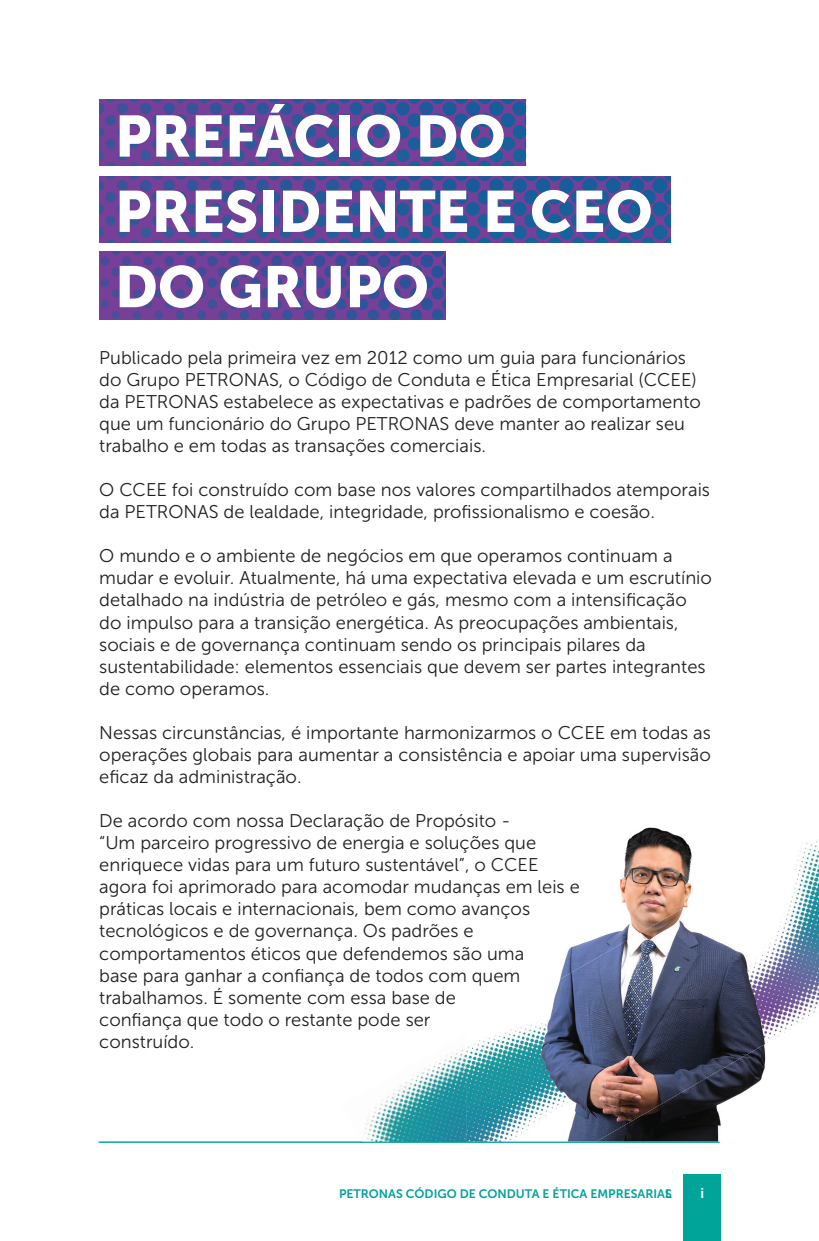
<style>
.page{position:relative;width:819px;height:1241px;background:#fff}
.page>*{position:absolute;margin:0;border:0;box-sizing:border-box;transform-origin:0 0}
.t1{font:57.75px/75.2px "Museo Sans 900";color:#fff}
.t2{font:18.38px/22.1px "Museo Sans 300";color:#231f20}
.t3{font:14px "Museo Sans 700";color:#fff}
.t4{font:12.25px "Museo Sans 700";color:#00a19c}
.s1{color:#00a499}
</style>
<div class="page">
<hr style="left:98px;top:1141px;width:621px;height:1px;background:#00a19c">
<img style="left:364px;top:1049px;width:102px;height:92px">
<div style="left:683px;top:1173px;width:37px;height:67px;background:#00a499"></div>
<img style="left:564px;top:827px;width:128px;height:138px">
<img style="left:702px;top:1079px;width:59px;height:62px">
<img style="left:702px;top:841px;width:117px;height:238px">
<img style="left:583px;top:896px;width:119px;height:245px">
<img style="left:466px;top:965px;width:118px;height:176px">
<img style="left:564px;top:845px;width:2px;height:18px">
<img style="left:466px;top:965px;width:28px;height:7px">
<img style="left:466px;top:982px;width:14px;height:17px">
<svg style="left:99px;top:99px;width:427px;height:67px;background:#534b98"></svg>
<svg style="left:106px;top:99px;width:420px;height:17px;background:#514a98"></svg>
<svg style="left:99px;top:176px;width:572px;height:67px;background:#4d4d98"></svg>
<svg style="left:106px;top:176px;width:565px;height:17px;background:#4b4c98"></svg>
<svg style="left:99px;top:251px;width:346px;height:69px;background:#5e4598"></svg>
<svg style="left:111px;top:251px;width:334px;height:16px;background:#5d4498"></svg>
<p class="t1" style="left:115px;top:98px;width:539px">PREFÁCIO DO<br>PRESIDENTE E CEO<br>DO GRUPO</p>
<p class="t2" style="left:99px;top:346px;width:603px">Publicado pela primeira vez em 2012 como um guia para funcionários do Grupo PETRONAS, o Código de Conduta e Ética Empresarial (CCEE) da PETRONAS estabelece as expectativas e padrões de comportamento que um funcionário do Grupo PETRONAS deve manter ao realizar seu trabalho e em todas as transações comerciais.</p>
<p class="t2" style="left:99px;top:479px;width:612px">O CCEE foi construído com base nos valores compartilhados atemporais da PETRONAS de lealdade, integridade, profissionalismo e coesão.</p>
<p class="t2" style="left:99px;top:545px;width:614px">O mundo e o ambiente de negócios em que operamos continuam a mudar e evoluir. Atualmente, há uma expectativa elevada e um escrutínio detalhado na indústria de petróleo e gás, mesmo com a intensificação do impulso para a transição energética. As preocupações ambientais, sociais e de governança continuam sendo os principais pilares da sustentabilidade: elementos essenciais que devem ser partes integrantes de como operamos.</p>
<p class="t2" style="left:99px;top:721px;width:613px;text-align:justify">Nessas circunstâncias, é importante harmonizarmos o CCEE em todas as operações globais para aumentar a consistência e apoiar uma supervisão eficaz da administração.</p>
<p class="t2" style="left:99px;top:809px;width:412px">De acordo com nossa Declaração de Propósito -</p>
<p class="t2" style="left:99px;top:831px;width:438px">“Um parceiro progressivo de energia e soluções que</p>
<p class="t2" style="left:99px;top:853px;width:440px">enriquece vidas para um futuro sustentável”, o CCEE</p>
<p class="t2" style="left:99px;top:875px;width:482px">agora foi aprimorado para acomodar mudanças em leis e</p>
<p class="t2" style="left:99px;top:898px;width:432px">práticas locais e internacionais, bem como avanços</p>
<p class="t2" style="left:99px;top:920px;width:376px">tecnológicos e de governança. Os padrões e</p>
<p class="t2" style="left:99px;top:942px;width:426px">comportamentos éticos que defendemos são uma</p>
<p class="t2" style="left:99px;top:964px;width:422px">base para ganhar a confiança de todos com quem</p>
<p class="t2" style="left:99px;top:986px;width:358px">trabalhamos. É somente com essa base de</p>
<p class="t2" style="left:99px;top:1008px;width:333px">confiança que todo o restante pode ser</p>
<p class="t2" style="left:99px;top:1030px;width:97px">construído.</p>
<p class="t4" style="left:339px;top:1186px;width:334px">PETRONAS CÓDIGO DE CONDUTA E ÉTICA EMPRESARIAL<span class="s1">S</span></p>
<p class="t3" style="left:699px;top:1184px;width:5px">i</p>
</div>
